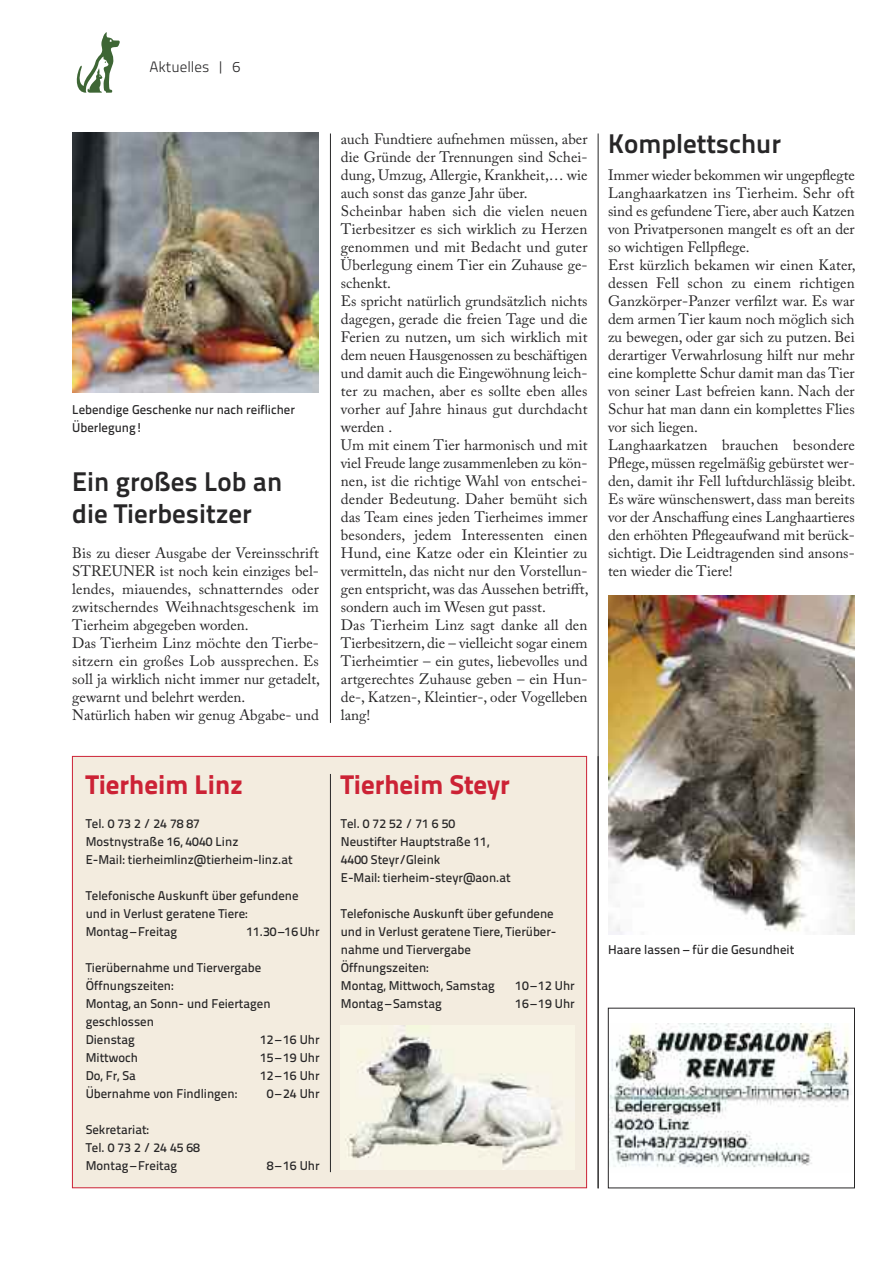
<style>
.page{position:relative;width:893px;height:1263px;background:#fff}
.page>*{position:absolute;margin:0;border:0;box-sizing:border-box;transform-origin:0 0}
.t1{font:27px/32.4px "Titillium Text 25 L 800 wt";color:#272627}
.t2{font:27px "Titillium Text 25 L 999 wt";color:#cc2235}
.t3{font:15px/18px "Adobe Caslon Pro";color:#272627}
.t4{font:15px "Titillium Text 25 L 250 wt";color:#272627}
.t5{font:12.75px/18px "Titillium Text 25 L 600 wt";color:#272627}
</style>
<div class="page">
<svg style="left:76px;top:32px;width:44px;height:61px"></svg>
<hr style="left:330px;top:133px;width:1px;height:590px;background:#272627">
<hr style="left:598px;top:133px;width:1px;height:1055px;background:#272627">
<div style="left:73px;top:757px;width:513px;height:430px;background:#f3ecdf"></div>
<hr style="left:330px;top:774px;width:1px;height:398px;background:#272627">
<img style="left:345px;top:1026px;width:229px;height:143px">
<img style="left:610px;top:1023px;width:239px;height:144px">
<div style="left:608px;top:1008px;width:247px;height:180px;border:1px solid #272627"></div>
<img style="left:72px;top:133px;width:247px;height:260px">
<img style="left:608px;top:595px;width:247px;height:340px">
<p class="t4" style="left:149px;top:61px;width:92px">Aktuelles | 6</p>
<p class="t5" style="left:72px;top:402px;width:224px">Lebendige Geschenke nur nach reiflicher<br>Überlegung!</p>
<h1 class="t1" style="left:72px;top:468px;width:212px">Ein großes Lob an die Tierbesitzer</h1>
<p class="t3" style="left:72px;top:546px;width:249px">Bis zu dieser Ausgabe der Vereinsschrift STREUNER ist noch kein einziges bel&shy;lendes, miauendes, schnatterndes oder zwitscherndes Weihnachtsgeschenk im Tierheim abgegeben worden.<br>Das Tierheim Linz möchte den Tierbe&shy;sitzern ein großes Lob aussprechen. Es soll ja wirklich nicht immer nur getadelt, gewarnt und belehrt werden.<br>Natürlich haben wir genug Abgabe- und</p>
<h1 class="t2" style="left:86px;top:775px;width:159px">Tierheim Linz</h1>
<p class="t5" style="left:86px;top:816px;width:208px">Tel. 0 73 2 / 24 78 87<br>Mostnystraße 16, 4040 Linz<br>E-Mail: tierheimlinz@tierheim-linz.at</p>
<p class="t5" style="left:86px;top:888px;width:214px">Telefonische Auskunft über gefundene und in Verlust geratene Tiere:<br>Montag–Freitag</p>
<p class="t5" style="left:246px;top:924px;width:75px">11.30–16Uhr</p>
<p class="t5" style="left:86px;top:960px;width:186px">Tierübernahme und Tiervergabe<br>Öffnungszeiten:<br>Montag, an Sonn- und Feiertagen geschlossen<br>Dienstag</p>
<p class="t5" style="left:260px;top:1032px;width:61px">12–16 Uhr</p>
<p class="t5" style="left:86px;top:1050px;width:54px">Mittwoch</p>
<p class="t5" style="left:260px;top:1050px;width:61px">15–19 Uhr</p>
<p class="t5" style="left:86px;top:1068px;width:52px">Do, Fr, Sa</p>
<p class="t5" style="left:260px;top:1068px;width:61px">12–16 Uhr</p>
<p class="t5" style="left:86px;top:1086px;width:153px">Übernahme von Findlingen:</p>
<p class="t5" style="left:267px;top:1086px;width:54px">0–24 Uhr</p>
<p class="t5" style="left:86px;top:1122px;width:116px">Sekretariat:<br>Tel. 0 73 2 / 24 45 68<br>Montag–Freitag</p>
<p class="t5" style="left:267px;top:1158px;width:54px">8–16 Uhr</p>
<p class="t3" style="left:341px;top:132px;width:249px">auch Fundtiere aufnehmen müssen, aber die Gründe der Trennungen sind Schei&shy;dung, Umzug, Allergie, Krankheit,… wie auch sonst das ganze Jahr über.<br>Scheinbar haben sich die vielen neuen Tierbesitzer es sich wirklich zu Herzen genommen und mit Bedacht und guter Überlegung einem Tier ein Zuhause ge&shy;schenkt.<br>Es spricht natürlich grundsätzlich nichts dagegen, gerade die freien Tage und die Ferien zu nutzen, um sich wirklich mit dem neuen Hausgenossen zu beschäftigen und damit auch die Eingewöhnung leich&shy;ter zu machen, aber es sollte eben alles vorher auf Jahre hinaus gut durchdacht werden .<br>Um mit einem Tier harmonisch und mit viel Freude lange zusammenleben zu kön&shy;nen, ist die richtige Wahl von entschei&shy;dender Bedeutung. Daher bemüht sich das Team eines jeden Tierheimes immer besonders, jedem Interessenten einen Hund, eine Katze oder ein Kleintier zu vermitteln, das nicht nur den Vorstellun&shy;gen entspricht, was das Aussehen betrifft, sondern auch im Wesen gut passt.<br>Das Tierheim Linz sagt danke all den Tierbesitzern, die – vielleicht sogar einem Tierheimtier – ein gutes, liebevolles und artgerechtes Zuhause geben – ein Hun&shy;de-, Katzen-, Kleintier-, oder Vogelleben lang!</p>
<h1 class="t1" style="left:608px;top:130px;width:174px">Komplettschur</h1>
<p class="t3" style="left:608px;top:168px;width:249px">Immer wieder bekommen wir ungepflegte Langhaarkatzen ins Tierheim. Sehr oft sind es gefundene Tiere, aber auch Katzen von Privatpersonen mangelt es oft an der so wichtigen Fellpflege.<br>Erst kürzlich bekamen wir einen Kater, dessen Fell schon zu einem richtigen Ganzkörper-Panzer verfilzt war. Es war dem armen Tier kaum noch möglich sich zu bewegen, oder gar sich zu putzen. Bei derartiger Verwahrlosung hilft nur mehr eine komplette Schur damit man das Tier von seiner Last befreien kann. Nach der Schur hat man dann ein komplettes Flies vor sich liegen.<br>Langhaarkatzen brauchen besondere Pflege, müssen regelmäßig gebürstet wer&shy;den, damit ihr Fell luftdurchlässig bleibt.<br>Es wäre wünschenswert, dass man bereits vor der Anschaffung eines Langhaartieres den erhöhten Pflegeaufwand mit berück&shy;sichtigt. Die Leidtragenden sind ansons&shy;ten wieder die Tiere!</p>
<h1 class="t2" style="left:341px;top:775px;width:171px">Tierheim Steyr</h1>
<p class="t5" style="left:341px;top:816px;width:171px">Tel. 0 72 52 / 71 6 50<br>Neustifter Hauptstraße 11,<br>4400 Steyr/Gleink<br>E-Mail: tierheim-steyr@aon.at</p>
<p class="t5" style="left:341px;top:906px;width:217px">Telefonische Auskunft über gefundene und in Verlust geratene Tiere, Tierüber&shy;nahme und Tiervergabe<br>Öffnungszeiten:<br>Montag, Mittwoch, Samstag</p>
<p class="t5" style="left:515px;top:978px;width:61px">10–12 Uhr</p>
<p class="t5" style="left:341px;top:996px;width:102px">Montag–Samstag</p>
<p class="t5" style="left:515px;top:996px;width:61px">16–19 Uhr</p>
<p class="t5" style="left:608px;top:942px;width:188px">Haare lassen – für die Gesundheit</p>
</div>
